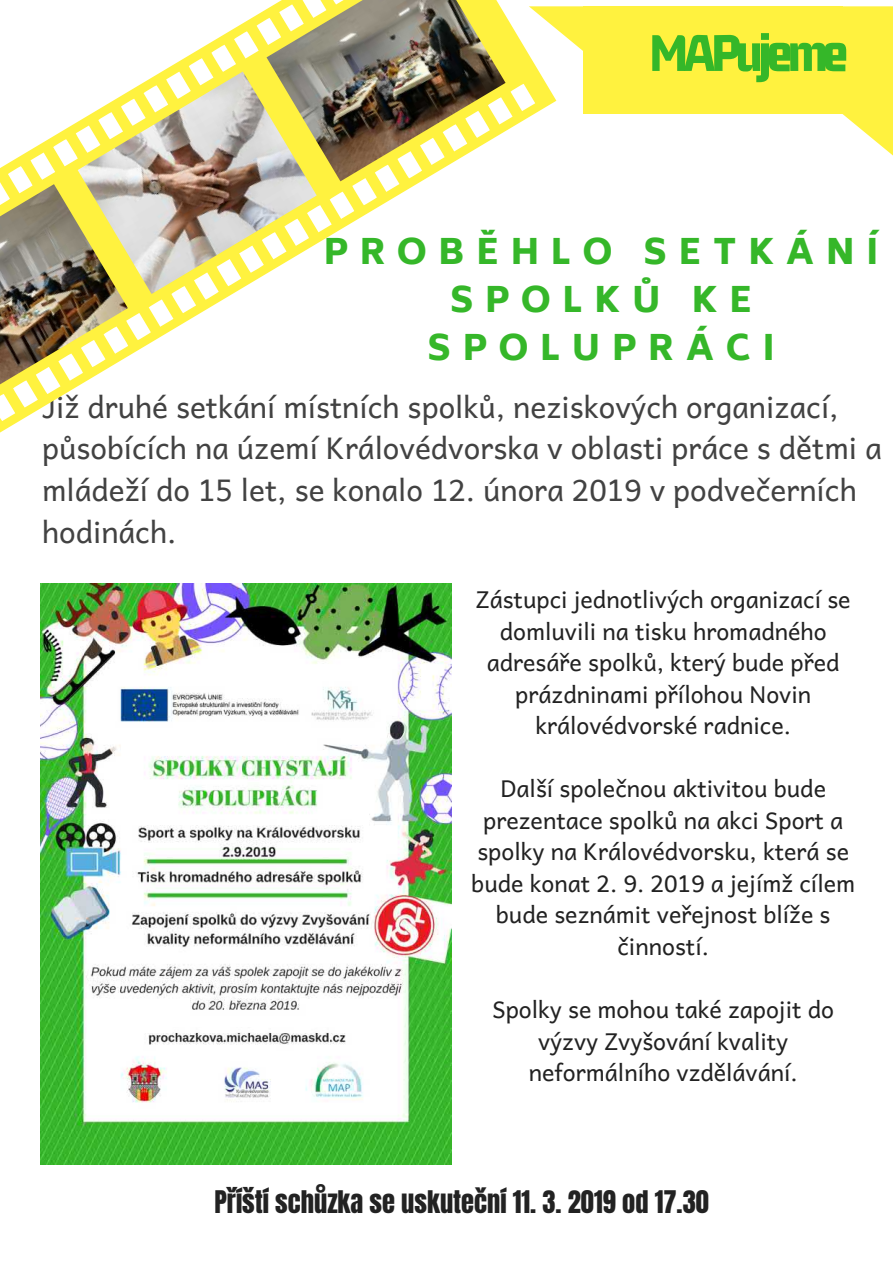
<style>
.page{position:relative;width:893px;height:1263px;background:#fff}
.page>*{position:absolute;margin:0;border:0;box-sizing:border-box;transform-origin:0 0}
.t1{font:800 57.6px "Gemunu Libre";letter-spacing:-.085em;color:#35b729}
.t2{font:800 34.8px/48.4px "Biryani";letter-spacing:.34em;color:#35b729;text-align:center}
.t3{font:29.85px/41.7px "Andika";color:#424242}
.t4{font:26.55px "Anton";color:#222}
.t5{font:23.25px/31.5px "Andika";color:#222;text-align:center}
</style>
<div class="page">
<img style="left:41px;top:583px;width:411px;height:581px">
<div style="left:584px;top:6px;width:259px;height:108px;background:#fff23f"></div>
<svg style="left:842px;top:6px;width:51px;height:150px"></svg>
<svg style="left:556px;top:6px;width:28px;height:46px"></svg>
<svg style="left:0;top:6px;width:556px;height:427px"></svg>
<img style="left:78px;top:72px;width:239px;height:222px">
<img style="left:267px;top:0;width:239px;height:181px">
<img style="left:0;top:184px;width:128px;height:200px">
<h1 class="t1" style="left:649px;top:23px;width:200px">MAPujeme</h1>
<h2 class="t2" style="left:324px;top:227px;width:556px">PROBĚHLO SETKÁNÍ<br>SPOLKŮ KE<br>SPOLUPRÁCI</h2>
<p class="t3" style="left:42px;top:384px;width:841px">Již druhé setkání místních spolků, neziskových organizací, působících na území Královédvorska v oblasti práce s dětmi a mládeží do 15 let, se konalo 12. února 2019 v podvečerních hodinách.</p>
<p class="t5" style="left:476px;top:583px;width:376px">Zástupci jednotlivých organizací se domluvili na tisku hromadného adresáře spolků, který bude před prázdninami přílohou Novin královédvorské radnice.</p>
<p class="t5" style="left:471px;top:772px;width:385px">Další společnou aktivitou bude prezentace spolků na akci Sport a spolky na Královédvorsku, která se bude konat 2. 9. 2019 a jejímž cílem bude seznámit veřejnost blíže s činností.</p>
<p class="t5" style="left:492px;top:992px;width:343px">Spolky se mohou také zapojit do výzvy Zvyšování kvality neformálního vzdělávání.</p>
<p class="t4" style="left:214px;top:1182px;width:496px">Příští schůzka se uskuteční 11. 3. 2019 od 17.30</p>
</div>
